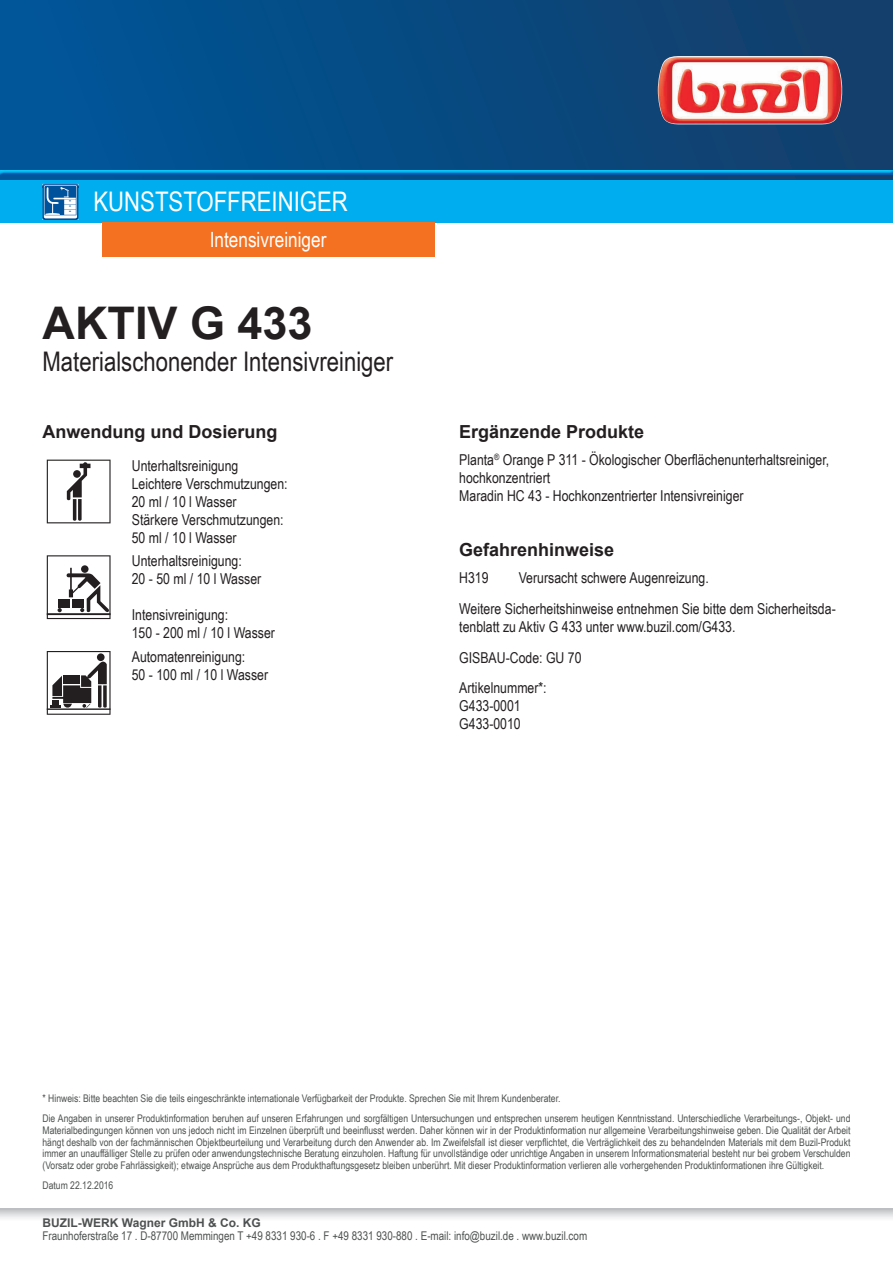
<style>
.page{position:relative;width:893px;height:1263px;background:#fff}
.page>*{position:absolute;margin:0;border:0;box-sizing:border-box;transform-origin:0 0}
.t1{font:700 45px "Arial";color:#231f20}
.t2{font:27px "Arial Narrow";color:#231f20}
.t3{font:27px "Arial Narrow";color:#fff}
.t4{font:21px "Arial Narrow";color:#fff}
.t5{font:700 18px "Arial";color:#231f20}
.t6{font:15px/18px "Arial Narrow";color:#231f20}
.t7{font:12px "Arial Narrow";color:#4e5151}
.t8{font:700 12px "Arial";color:#4e5151}
.t9{font:10.5px/11.7px "Arial Narrow";color:#4e5151}
</style>
<div class="page">
<div style="left:0;top:0;width:893px;height:180px;background:linear-gradient(to right,#00569a,#143e69)"></div>
<img style="left:658px;top:56px;width:184px;height:68px">
<svg style="left:0;top:1209px;width:893px;height:9px;background:#d9dadc"></svg>
<div style="left:0;top:169px;width:893px;height:6px;background:#015599;opacity:.75"></div>
<div style="left:0;top:180px;width:893px;height:43px;background:#00aeef"></div>
<img style="left:43px;top:184px;width:35px;height:36px">
<svg style="left:44px;top:185px;width:35px;height:33px"></svg>
<div style="left:102px;top:223px;width:333px;height:34px;background:#f37121"></div>
<svg style="left:47px;top:460px;width:64px;height:63px"></svg>
<svg style="left:47px;top:555px;width:64px;height:64px"></svg>
<svg style="left:47px;top:651px;width:64px;height:64px"></svg>
<h2 class="t3" style="left:94px;top:182px;width:256px">Kunststoffreiniger</h2>
<h3 class="t4" style="left:210px;top:224px;width:118px">Intensivreiniger</h3>
<h1 class="t1" style="left:43px;top:293px;width:272px">AKTIV G 433</h1>
<h2 class="t2" style="left:43px;top:342px;width:353px">Materialschonender Intensivreiniger</h2>
<h3 class="t5" style="left:43px;top:420px;width:237px">Anwendung und Dosierung</h3>
<h3 class="t6" style="left:132px;top:456px;width:157px">Unterhaltsreinigung<br>Leichtere Verschmutzungen:<br>20 ml / 10 l Wasser<br>Stärkere Verschmutzungen:<br>50 ml / 10 l Wasser</h3>
<h3 class="t6" style="left:132px;top:551px;width:131px">Unterhaltsreinigung:<br>20 - 50 ml / 10 l Wasser</h3>
<h3 class="t6" style="left:132px;top:605px;width:145px">Intensivreinigung:<br>150 - 200 ml / 10 l Wasser</h3>
<h3 class="t6" style="left:132px;top:647px;width:138px">Automatenreinigung:<br>50 - 100 ml / 10 l Wasser</h3>
<h3 class="t5" style="left:459px;top:420px;width:187px">Ergänzende Produkte</h3>
<h3 class="t6" style="left:459px;top:450px;width:372px">Planta<sup>®</sup> Orange P 311 - Ökologischer Oberflächenunterhaltsreiniger, hochkonzentriert<br>Maradin HC 43 - Hochkonzentrierter Intensivreiniger</h3>
<h3 class="t5" style="left:459px;top:538px;width:157px">Gefahrenhinweise</h3>
<h3 class="t6" style="left:459px;top:568px;width:31px">H319</h3>
<h3 class="t6" style="left:459px;top:562px;width:378px;line-height:30.8px;text-indent:60px">Verursacht schwere Augenreizung.<br>Weitere Sicherheitshinweise entnehmen Sie bitte dem Sicherheitsda-</h3>
<h3 class="t6" style="left:459px;top:610px;width:278px;line-height:30.8px">tenblatt zu Aktiv G 433 unter www.buzil.com/G433.<br>GISBAU-Code: GU 70<br>Artikelnummer*:</h3>
<h3 class="t6" style="left:459px;top:696px;width:63px">G433-0001<br>G433-0010</h3>
<p class="t9" style="left:43px;top:1088px;width:809px;line-height:20.2px">* Hinweis: Bitte beachten Sie die teils eingeschränkte internationale Verfügbarkeit der Produkte. Sprechen Sie mit Ihrem Kundenberater.<br>Die Angaben in unserer Produktinformation beruhen auf unseren Erfahrungen und sorgfältigen Untersuchungen und entsprechen unserem heutigen Kenntnisstand. Unterschiedliche Verarbeitungs-, Objekt- und</p>
<p class="t9" style="left:43px;top:1124px;width:809px;text-align:justify">Materialbedingungen können von uns jedoch nicht im Einzelnen überprüft und beeinflusst werden. Daher können wir in der Produktinformation nur allgemeine Verarbeitungshinweise geben. Die Qualität der Arbeit hängt deshalb von der fachmännischen Objektbeurteilung und Verarbeitung durch den Anwender ab. Im Zweifelsfall ist dieser verpflichtet, die Verträglichkeit des zu behandelnden Materials mit dem Buzil-Produkt immer an unauffälliger Stelle zu prüfen oder anwendungstechnische Beratung einzuholen. Haftung für unvollständige oder unrichtige Angaben in unserem Informationsmaterial besteht nur bei grobem Verschulden (Vorsatz oder grobe Fahrlässigkeit); etwaige Ansprüche aus dem Produkthaftungsgesetz bleiben unberührt. Mit dieser Produktinformation verlieren alle vorhergehenden Produktinformationen ihre Gültigkeit.</p>
<p class="t9" style="left:43px;top:1179px;width:72px">Datum 22.12.2016</p>
<p class="t8" style="left:43px;top:1215px;width:220px">BUZIL-WERK Wagner GmbH &amp; Co. KG</p>
<p class="t7" style="left:43px;top:1227px;width:546px">Fraunhoferstraße 17 . D-87700 Memmingen T +49 8331 930-6 . F +49 8331 930-880 . E-mail: info@buzil.de . www.buzil.com</p>
</div>
